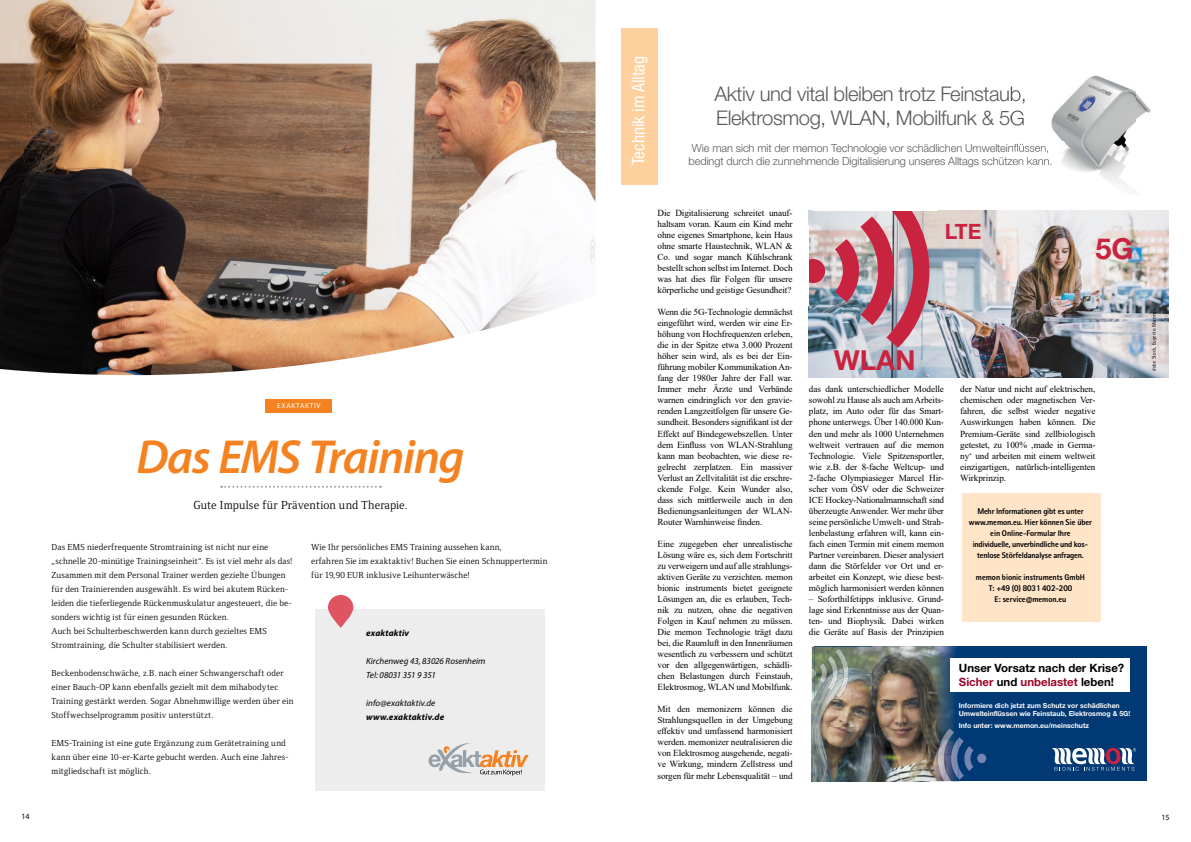
<style>
.page{position:relative;width:1191px;height:842px;background:#fff}
.page>*{position:absolute;margin:0;border:0;box-sizing:border-box;transform-origin:0 0}
.t1{font:italic 600 48px "Myriad Pro";letter-spacing:-.03em;color:#f58220}
.t2{font:700 29px "Helvetica Neue LTW1 G";color:#c9243f}
.t3{font:700 27.6px "Helvetica Neue LTW1 G";color:#c9243f}
.t4{font:700 21.1px "Helvetica Neue LTW1 G";color:#c9243f}
.t5{font:300 20.2px/24.3px "Helvetica Neue LTW1 G";letter-spacing:-.02em;color:#58595b}
.t6{font:condensed 17.5px "Helvetica Neue LTW1 G";color:#fff}
.t7{font:12px "Foundry Form Serif";letter-spacing:.01em;color:#000}
.t8{font:700 11.4px/13.7px "Helvetica Neue LTW1 G";color:#000}
.t9{font:300 11px/13.2px "Helvetica Neue LTW1 G";letter-spacing:-.01em;color:#58595b}
.t10{font:9.2px/11px "Times New Roman";letter-spacing:-.01em;color:#000;text-align:justify}
.t11{font:9px/14px "Foundry Form Serif";letter-spacing:.015em;color:#000}
.t12{font:italic 9px/14px "Myriad Pro";color:#000}
.t13{font:italic 700 9px "Myriad Pro";letter-spacing:.015em;color:#000}
.t14{font:700 8.3px/11px "Rotis II Sans Pro";letter-spacing:-.02em;color:#000;text-align:center}
.t15{font:8px "Myriad Pro";color:#000}
.t16{font:7.2px "Myriad Pro";letter-spacing:.095em;color:#fff}
.t17{font:700 6.9px/8.5px "Helvetica Neue LTW1 G";color:#fff}
.t18{font:5.4px "Rotis II Sans Pro";color:#000}
.s1{color:#9e032a}
</style>
<div class="page">
<img style="left:0;top:0;width:595px;height:375px">
<svg style="left:221px;top:486px;width:160px;height:2px"></svg>
<div style="left:266px;top:399px;width:66px;height:13px;background:#f58220"></div>
<div style="left:315px;top:609px;width:230px;height:181px;background:#ededee"></div>
<svg style="left:328px;top:595px;width:25px;height:33px"></svg>
<svg style="left:428px;top:742px;width:100px;height:34px"></svg>
<div style="left:962px;top:493px;width:138px;height:129px;background:#ffe4c8"></div>
<img style="left:809px;top:210px;width:359px;height:167px">
<div style="left:814px;top:647px;width:332px;height:134px;background:#003974"></div>
<img style="left:812px;top:647px;width:2px;height:22px">
<img style="left:812px;top:677px;width:2px;height:104px">
<img style="left:814px;top:647px;width:144px;height:134px">
<svg style="left:811px;top:669px;width:5px;height:8px"></svg>
<img style="left:835px;top:648px;width:17px;height:50px">
<img style="left:827px;top:656px;width:13px;height:35px">
<img style="left:819px;top:663px;width:9px;height:20px">
<div style="left:977px;top:754px;width:9px;height:9px;background:#7485b1;border-radius:5px"></div>
<img style="left:934px;top:728px;width:20px;height:53px">
<svg style="left:944px;top:737px;width:29px;height:45px"></svg>
<svg style="left:1051px;top:748px;width:85px;height:23px"></svg>
<div style="left:950px;top:658px;width:180px;height:33px;background:#fff"></div>
<div style="left:621px;top:28px;width:36px;height:157px;background:#fed09e"></div>
<div style="left:801px;top:259px;width:24px;height:24px;background:#c9243f;border-radius:50%"></div>
<img style="left:834px;top:210px;width:106px;height:138px">
<div style="left:795px;top:226px;width:14px;height:80px;background:#fff"></div>
<img style="left:1011px;top:75px;width:140px;height:119px">
<img style="left:1011px;top:87px;width:15px;height:17px">
<img style="left:1011px;top:110px;width:12px;height:19px">
<img style="left:1011px;top:144px;width:38px;height:10px">
<img style="left:1011px;top:157px;width:40px;height:10px">
<p class="t16" style="left:277px;top:402px;width:45px">EXAKTAKTIV</p>
<h1 class="t1" style="left:136px;top:426px;width:330px">Das EMS Training</h1>
<h3 class="t7" style="left:193px;top:498px;width:216px">Gute Impulse für Prävention und Therapie.</h3>
<p class="t11" style="left:52px;top:540px;width:242px">Das EMS niederfrequente Stromtraining ist nicht nur eine „schnelle 20-minütige Trainingseinheit“. Es ist viel mehr als das!<br>Zusammen mit dem Personal Trainer werden gezielte Übungen für den Trainierenden ausgewählt. Es wird bei akutem Rücken&shy;leiden die tieferliegende Rückenmuskulatur angesteuert, die be&shy;sonders wichtig ist für einen gesunden Rücken.<br>Auch bei Schulterbeschwerden kann durch gezieltes EMS Stromtraining, die Schulter stabilisiert werden.</p>
<p class="t11" style="left:52px;top:666px;width:243px">Beckenbodenschwäche, z.B. nach einer Schwangerschaft oder einer Bauch-OP kann ebenfalls gezielt mit dem mihabodytec Training gestärkt werden. Sogar Abnehmwillige werden über ein Stoffwechselprogramm positiv unterstützt.</p>
<p class="t11" style="left:52px;top:736px;width:239px">EMS-Training ist eine gute Ergänzung zum Gerätetraining und kann über eine 10-er-Karte gebucht werden. Auch eine Jahres&shy;mitgliedschaft ist möglich.</p>
<p class="t11" style="left:311px;top:540px;width:238px">Wie Ihr persönliches EMS Training aussehen kann,<br>erfahren Sie im exaktaktiv! Buchen Sie einen Schnuppertermin für 19,90 EUR inklusive Leihunterwäsche!</p>
<p class="t13" style="left:366px;top:627px;width:44px">exaktaktiv</p>
<p class="t12" style="left:366px;top:653px;width:121px">Kirchenweg 43, 83026 Rosenheim<br>Tel: 08031 351 9 351</p>
<p class="t12" style="left:366px;top:695px;width:71px">info@exaktaktiv.de</p>
<p class="t13" style="left:366px;top:711px;width:80px">www.exaktaktiv.de</p>
<h3 class="t6" style="left:628px;top:165px;width:111px;rotate:-90deg">Technik im Alltag</h3>
<h3 class="t5" style="left:714px;top:82px;width:313px">Aktiv und vital bleiben trotz Feinstaub,<br>Elektrosmog, WLAN, Mobilfunk &amp; 5G</h3>
<p class="t9" style="left:688px;top:141px;width:365px">Wie man sich mit der memon Technologie vor schädlichen Umwelteinflüssen, bedingt durch die zunnehmende Digitalisierung unseres Alltags schützen kann.</p>
<p class="t10" style="left:657px;top:207px;width:137px">Die Digitalisierung schreitet unauf&shy;haltsam voran. Kaum ein Kind mehr ohne eigenes Smartphone, kein Haus ohne smarte Haustechnik, WLAN &amp; Co. und sogar manch Kühlschrank bestellt schon selbst im Internet. Doch was hat dies für Folgen für unsere körperliche und geistige Gesundheit?</p>
<p class="t10" style="left:657px;top:306px;width:137px">Wenn die 5G-Technologie demnächst eingeführt wird, werden wir eine Er&shy;höhung von Hochfrequenzen erleben, die in der Spitze etwa 3.000 Prozent höher sein wird, als es bei der Ein&shy;führung mobiler Kommunikation An&shy;fang der 1980er Jahre der Fall war.<br>Immer mehr Ärzte und Verbände warnen eindringlich vor den gravie&shy;renden Langzeitfolgen für unsere Ge&shy;sundheit. Besonders signifikant ist der Effekt auf Bindegewebszellen. Unter dem Einfluss von WLAN-Strahlung kann man beobachten, wie diese re&shy;gelrecht zerplatzen. Ein massiver Verlust an Zellvitalität ist die erschre&shy;ckende Folge. Kein Wunder also, dass sich mittlerweile auch in den Bedienungsanleitungen der WLAN-Router Warnhinweise finden.</p>
<p class="t10" style="left:657px;top:538px;width:137px">Eine zugegeben eher unrealistische Lösung wäre es, sich dem Fortschritt zu verweigern und auf alle strahlungs&shy;aktiven Geräte zu verzichten. memon bionic instruments bietet geeignete Lösungen an, die es erlauben, Tech&shy;nik zu nutzen, ohne die negativen Folgen in Kauf nehmen zu müssen.<br>Die memon Technologie trägt dazu bei, die Raumluft in den Innenräumen wesentlich zu verbessern und schützt vor den allgegenwärtigen, schädli&shy;chen Belastungen durch Feinstaub, Elektrosmog, WLAN und Mobilfunk.</p>
<p class="t10" style="left:657px;top:703px;width:137px">Mit den memonizern können die Strahlungsquellen in der Umgebung effektiv und umfassend harmonisiert werden. memonizer neutralisieren die von Elektrosmog ausgehende, negati&shy;ve Wirkung, mindern Zellstress und sorgen für mehr Lebensqualität – und</p>
<h3 class="t4" style="left:945px;top:218px;width:38px">LTE</h3>
<h3 class="t3" style="left:833px;top:343px;width:83px">WLAN</h3>
<h2 class="t2" style="left:1095px;top:231px;width:40px">5G</h2>
<p class="t10" style="left:809px;top:383px;width:137px">das dank unterschiedlicher Modelle sowohl zu Hause als auch am Arbeits&shy;platz, im Auto oder für das Smart&shy;phone unterwegs. Über 140.000 Kun&shy;den und mehr als 1000 Unternehmen weltweit vertrauen auf die memon Technologie. Viele Spitzensportler, wie z.B. der 8-fache Weltcup- und 2-fache Olympiasieger Marcel Hir&shy;scher vom ÖSV oder die Schweizer ICE Hockey-Nationalmannschaft sind überzeugte Anwender. Wer mehr über seine persönliche Umwelt- und Strah&shy;lenbelastung erfahren will, kann ein&shy;fach einen Termin mit einem memon Partner vereinbaren. Dieser analysiert dann die Störfelder vor Ort und er&shy;arbeitet ein Konzept, wie diese best&shy;möglich harmonisiert werden können</p>
<p class="t10" style="left:809px;top:593px;width:137px">– Soforthilfetipps inklusive. Grund&shy;lage sind Erkenntnisse aus der Quan&shy;ten- und Biophysik. Dabei wirken die Geräte auf Basis der Prinzipien</p>
<p class="t10" style="left:960px;top:383px;width:137px">der Natur und nicht auf elektrischen, chemischen oder magnetischen Ver&shy;fahren, die selbst wieder negative Auswirkungen haben können. Die Premium-Geräte sind zellbiologisch getestet, zu 100% ‚made in Germa&shy;ny‘ und arbeiten mit einem weltweit einzigartigen, natürlich-intelligenten Wirkprinzip.</p>
<p class="t14" style="left:968px;top:505px;width:125px">Mehr Informationen gibt es unter www.memon.eu. Hier können Sie über ein Online-Formular Ihre<br>individuelle, unverbindliche und kos&shy;tenlose Störfeldanalyse anfragen.</p>
<p class="t14" style="left:976px;top:572px;width:110px">memon bionic instruments GmbH<br>T: +49 (0) 8031 402-200<br>E: service@memon.eu</p>
<p class="t8" style="left:959px;top:661px;width:167px">Unser Vorsatz nach der Krise?<br><span class="s1">Sicher</span> und <span class="s1">unbelastet</span> leben!</p>
<p class="t17" style="left:958px;top:701px;width:173px">Informiere dich jetzt zum Schutz vor schädlichen<br>Umwelteinflüssen wie Feinstaub, Elektrosmog &amp; 5G!</p>
<p class="t17" style="left:958px;top:721px;width:132px">Info unter: www.memon.eu/meinschutz</p>
<p class="t18" style="left:1150px;top:371px;width:65px;rotate:-90deg">dobe Stock, Eugenio Marongiu</p>
<p class="t15" style="left:22px;top:812px;width:9px">14</p>
<p class="t15" style="left:1161px;top:812px;width:9px">15</p>
</div>
